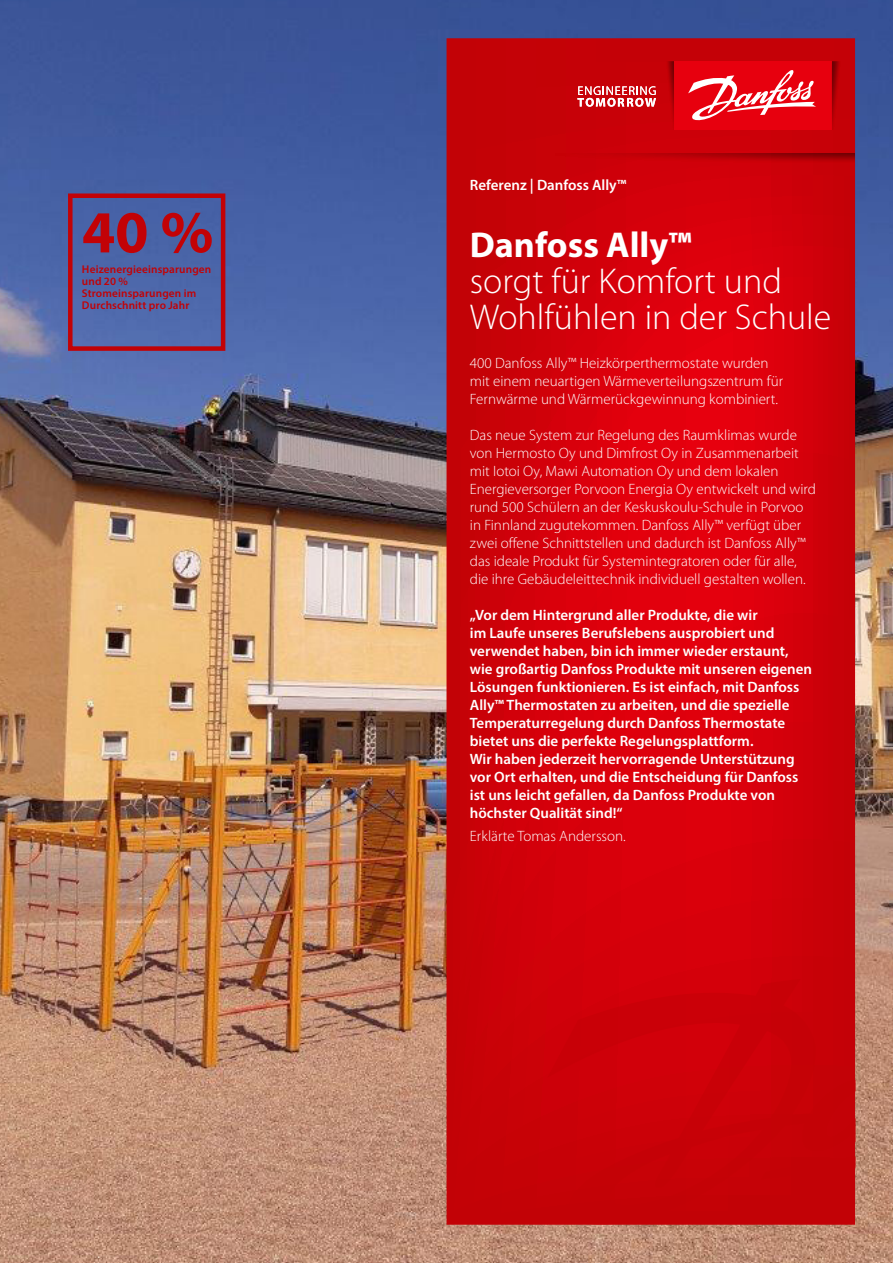
<style>
.page{position:relative;width:893px;height:1263px;background:#fff}
.page>*{position:absolute;margin:0;border:0;box-sizing:border-box;transform-origin:0 0}
.t1{font:700 60px "Myriad Pro";color:#c20206}
.t2{font:300 36px/36px "Myriad Pro";color:#fff}
.t3{font:700 36px "Myriad Pro";color:#fff}
.t4{font:300 15px/18px "Myriad Pro";color:#fff}
.t5{font:600 15px/18px "Myriad Pro";color:#fff}
.t6{font:600 11.25px/12px "Myriad Pro";letter-spacing:.01em;color:#c20206}
</style>
<div class="page">
<img style="left:0;top:0;width:893px;height:1263px">
<svg style="left:446px;top:38px;width:409px;height:1187px;background:#d2000a"></svg>
<svg style="left:547px;top:972px;width:308px;height:253px;background:#c80107"></svg>
<div style="left:68px;top:193px;width:157px;height:158px;border:4px solid #c20206"></div>
<div style="left:674px;top:61px;width:158px;height:69px;background:#e7000e"></div>
<svg style="left:688px;top:70px;width:128px;height:51px"></svg>
<svg style="left:555px;top:153px;width:300px;height:13px;background:#bd0007"></svg>
<svg style="left:832px;top:61px;width:12px;height:69px"></svg>
<svg style="left:577px;top:61px;width:97px;height:69px;background:#cb1a20"></svg>
<h1 class="t1" style="left:82px;top:193px;width:133px">40 %</h1>
<p class="t6" style="left:82px;top:275px;width:116px">und 20 %<br>Stromeinsparungen im<br>Durchschnitt pro Jahr</p>
<p class="t6" style="left:82px;top:263px;width:131px">Heizenergieeinsparungen</p>
<p class="t5" style="left:470px;top:175px;width:158px">Referenz | Danfoss Ally™</p>
<h2 class="t3" style="left:470px;top:221px;width:223px">Danfoss Ally™</h2>
<h2 class="t2" style="left:470px;top:264px;width:363px">sorgt für Komfort und<br>Wohlfühlen in der Schule</h2>
<p class="t4" style="left:470px;top:354px;width:315px">400 Danfoss Ally™ Heizkörperthermostate wurden mit einem neuartigen Wärmeverteilungszentrum für<br>Fernwärme und Wärmerückgewinnung kombiniert.</p>
<p class="t4" style="left:470px;top:426px;width:348px">Das neue System zur Regelung des Raumklimas wurde von Hermosto Oy und Dimfrost Oy in Zusammenarbeit mit Iotoi Oy, Mawi Automation Oy und dem lokalen Energieversorger Porvoon Energia Oy entwickelt und wird rund 500 Schülern an der Keskuskoulu-Schule in Porvoo in Finnland zugutekommen. Danfoss Ally™ verfügt über zwei offene Schnittstellen und dadurch ist Danfoss Ally™ das ideale Produkt für Systemintegratoren oder für alle, die ihre Gebäudeleittechnik individuell gestalten wollen.</p>
<p class="t5" style="left:470px;top:606px;width:344px">„Vor dem Hintergrund aller Produkte, die wir<br>im Laufe unseres Berufslebens ausprobiert und verwendet haben, bin ich immer wieder erstaunt, wie großartig Danfoss Produkte mit unseren eigenen Lösungen funktionieren. Es ist einfach, mit Danfoss Ally™ Thermostaten zu arbeiten, und die spezielle Temperaturregelung durch Danfoss Thermostate bietet uns die perfekte Regelungsplattform.<br>Wir haben jederzeit hervorragende Unterstützung vor Ort erhalten, und die Entscheidung für Danfoss ist uns leicht gefallen, da Danfoss Produkte von höchster Qualität sind!“</p>
<p class="t4" style="left:470px;top:827px;width:157px">Erklärte Tomas Andersson.</p>
</div>
